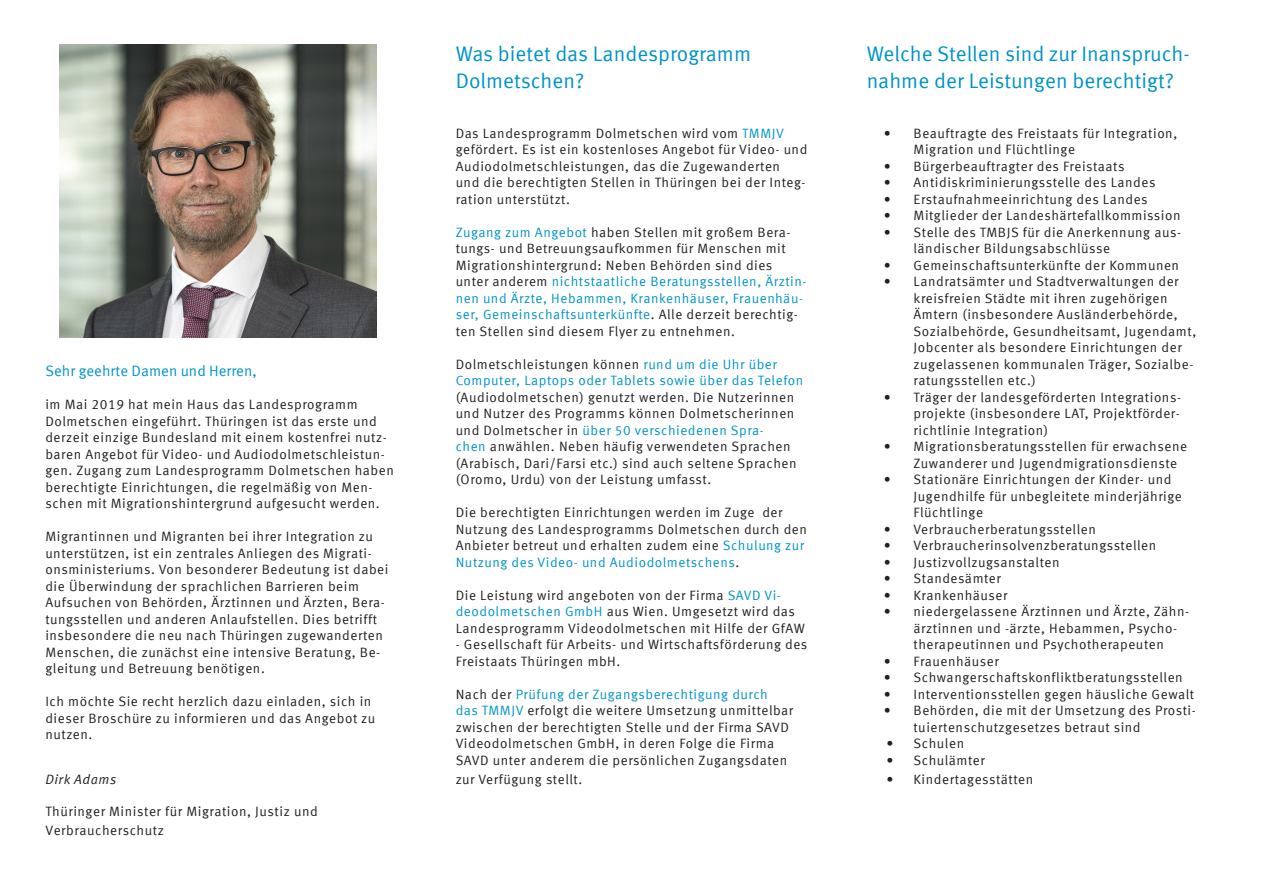
<style>
.page{position:relative;width:1263px;height:893px;background:#fff}
.page>*{position:absolute;margin:0;border:0;box-sizing:border-box;transform-origin:0 0}
.t1{font:21px/27px "Meta Offc Pro Norm";color:#0094c8}
.t2{font:15px "Meta Offc Pro Norm";color:#0094c8}
.t3{font:13.5px/16.5px "Meta Offc Pro Norm";letter-spacing:.04em;color:#231f20}
.t4{font:13.5px "Meta Offc Pro Norm Ita";letter-spacing:.04em;color:#231f20}
.s1{color:#0094c8}
</style>
<div class="page">
<img style="left:60px;top:45px;width:316px;height:292px">
<p class="t2" style="left:45px;top:360px;width:213px">Sehr geehrte Damen und Herren,</p>
<p class="t3" style="left:45px;top:395px;width:350px">im Mai 2019 hat mein Haus das Landesprogramm Dolmetschen eingeführt. Thüringen ist das erste und derzeit einzige Bundesland mit einem kostenfrei nutz&shy;baren Angebot für Video- und Audiodolmetschleistun&shy;gen. Zugang zum Landesprogramm Dolmetschen haben berechtigte Einrichtungen, die regelmäßig von Men&shy;schen mit Migrationshintergrund aufgesucht werden.</p>
<p class="t3" style="left:45px;top:527px;width:345px">Migrantinnen und Migranten bei ihrer Integration zu unterstützen, ist ein zentrales Anliegen des Migrati&shy;onsministeriums. Von besonderer Bedeutung ist dabei die Überwindung der sprachlichen Barrieren beim Aufsuchen von Behörden, Ärztinnen und Ärzten, Bera&shy;tungsstellen und anderen Anlaufstellen. Dies betrifft insbesondere die neu nach Thüringen zugewanderten Menschen, die zunächst eine intensive Beratung, Be&shy;gleitung und Betreuung benötigen.</p>
<p class="t3" style="left:45px;top:692px;width:331px">Ich möchte Sie recht herzlich dazu einladen, sich in dieser Broschüre zu informieren und das Angebot zu nutzen.</p>
<p class="t4" style="left:45px;top:769px;width:72px">Dirk Adams</p>
<p class="t3" style="left:45px;top:802px;width:274px">Thüringer Minister für Migration, Justiz und</p>
<p class="t3" style="left:45px;top:821px;width:120px">Verbraucherschutz</p>
<p class="t1" style="left:456px;top:39px;width:297px">Was bietet das Landesprogramm</p>
<p class="t1" style="left:456px;top:66px;width:130px">Dolmetschen?</p>
<p class="t3" style="left:456px;top:124px;width:353px">Das Landesprogramm Dolmetschen wird vom <span class="s1">TMMJV </span>gefördert. Es ist ein kostenloses Angebot für Video- und Audiodolmetschleistungen, das die Zugewanderten<br>und die berechtigten Stellen in Thüringen bei der Integ&shy;ration unterstützt.</p>
<p class="t3" style="left:456px;top:223px;width:352px"><span class="s1">Zugang zum Angebot</span> haben Stellen mit großem Bera&shy;tungs- und Betreuungsaufkommen für Menschen mit Migrationshintergrund: Neben Behörden sind dies unter anderem <span class="s1">nichtstaatliche Beratungsstellen, Ärztin&shy;nen und Ärzte, Hebammen, Krankenhäuser, Frauenhäu&shy;ser, Gemeinschaftsunterkünfte</span>. Alle derzeit berechtig&shy;ten Stellen sind diesem Flyer zu entnehmen.</p>
<p class="t3" style="left:456px;top:355px;width:349px">Dolmetschleistungen können <span class="s1">rund um die Uhr über Computer, Laptops oder Tablets sowie über das Telefon </span>(Audiodolmetschen) genutzt werden. Die Nutzerinnen und Nutzer des Programms können Dolmetscherinnen und Dolmetscher in <span class="s1">über 50 verschiedenen Spra-<br>chen</span> anwählen. Neben häufig verwendeten Sprachen (Arabisch, Dari/Farsi etc.) sind auch seltene Sprachen (Oromo, Urdu) von der Leistung umfasst.</p>
<p class="t3" style="left:456px;top:503px;width:353px">Die berechtigten Einrichtungen werden im Zuge der Nutzung des Landesprogramms Dolmetschen durch den Anbieter betreut und erhalten zudem eine <span class="s1">Schulung zur Nutzung des Video- und Audiodolmetschens</span>.</p>
<p class="t3" style="left:456px;top:586px;width:351px">Die Leistung wird angeboten von der Firma <span class="s1">SAVD Vi&shy;deodolmetschen GmbH</span> aus Wien. Umgesetzt wird das<br>Landesprogramm Videodolmetschen mit Hilfe der GfAW</p>
<p class="t3" style="left:456px;top:635px;width:353px">- Gesellschaft für Arbeits- und Wirtschaftsförderung des<br>Freistaats Thüringen mbH.</p>
<p class="t3" style="left:456px;top:685px;width:339px">Nach der <span class="s1">Prüfung der Zugangsberechtigung durch das TMMJV</span> erfolgt die weitere Umsetzung unmittelbar zwischen der berechtigten Stelle und der Firma SAVD Videodolmetschen GmbH, in deren Folge die Firma SAVD unter anderem die persönlichen Zugangsdaten</p>
<p class="t3" style="left:456px;top:770px;width:128px">zur Verfügung stellt.</p>
<p class="t1" style="left:867px;top:39px;width:325px">Welche Stellen sind zur Inanspruch&shy;nahme der Leistungen berechtigt?</p>
<p class="t3" style="left:913px;top:124px;width:265px;text-indent:-30px">• Beauftragte des Freistaats für Integration,<br>Migration und Flüchtlinge</p>
<p class="t3" style="left:884px;top:157px;width:242px">• Bürgerbeauftragter des Freistaats</p>
<p class="t3" style="left:884px;top:173px;width:273px">• Antidiskriminierungsstelle des Landes</p>
<p class="t3" style="left:884px;top:190px;width:265px">• Erstaufnahmeeinrichtung des Landes</p>
<p class="t3" style="left:884px;top:206px;width:298px">• Mitglieder der Landeshärtefallkommission</p>
<p class="t3" style="left:913px;top:223px;width:269px;text-indent:-30px">• Stelle des TMBJS für die Anerkennung aus&shy;ländischer Bildungsabschlüsse</p>
<p class="t3" style="left:884px;top:256px;width:297px">• Gemeinschaftsunterkünfte der Kommunen</p>
<p class="t3" style="left:913px;top:272px;width:284px;text-indent:-30px">• Landratsämter und Stadtverwaltungen der kreisfreien Städte mit ihren zugehörigen Ämtern (insbesondere Ausländerbehörde, Sozialbehörde, Gesundheitsamt, Jugendamt, Jobcenter als besondere Einrichtungen der zugelassenen kommunalen Träger, Sozialbe&shy;ratungsstellen etc.)</p>
<p class="t3" style="left:913px;top:388px;width:269px;text-align:justify;text-indent:-30px">• Träger der landesgeförderten Integrations&shy;projekte (insbesondere LAT, Projektförder&shy;richtlinie Integration)</p>
<p class="t3" style="left:913px;top:437px;width:275px;text-indent:-30px">• Migrationsberatungsstellen für erwachsene<br>Zuwanderer und Jugendmigrationsdienste</p>
<p class="t3" style="left:913px;top:470px;width:270px;text-indent:-30px">• Stationäre Einrichtungen der Kinder- und<br>Jugendhilfe für unbegleitete minderjährige<br>Flüchtlinge</p>
<p class="t3" style="left:884px;top:520px;width:214px">• Verbraucherberatungsstellen</p>
<p class="t3" style="left:884px;top:536px;width:274px">• Verbraucherinsolvenzberatungsstellen</p>
<p class="t3" style="left:884px;top:553px;width:177px">• Justizvollzugsanstalten</p>
<p class="t3" style="left:884px;top:569px;width:119px">• Standesämter</p>
<p class="t3" style="left:884px;top:586px;width:125px">• Krankenhäuser</p>
<p class="t3" style="left:913px;top:602px;width:277px;text-indent:-30px">• niedergelassene Ärztinnen und Ärzte, Zähn&shy;ärztinnen und -ärzte, Hebammen, Psycho&shy;therapeutinnen und Psychotherapeuten</p>
<p class="t3" style="left:884px;top:652px;width:116px">• Frauenhäuser</p>
<p class="t3" style="left:884px;top:668px;width:300px">• Schwangerschaftskonfliktberatungsstellen</p>
<p class="t3" style="left:884px;top:685px;width:312px">• Interventionsstellen gegen häusliche Gewalt</p>
<p class="t3" style="left:913px;top:701px;width:284px;text-indent:-30px">• Behörden, die mit der Umsetzung des Prosti&shy;tuiertenschutzgesetzes betraut sind</p>
<p class="t3" style="left:886px;top:734px;width:79px">• Schulen</p>
<p class="t3" style="left:886px;top:751px;width:100px">• Schulämter</p>
<p class="t3" style="left:886px;top:770px;width:148px">• Kindertagesstätten</p>
</div>
